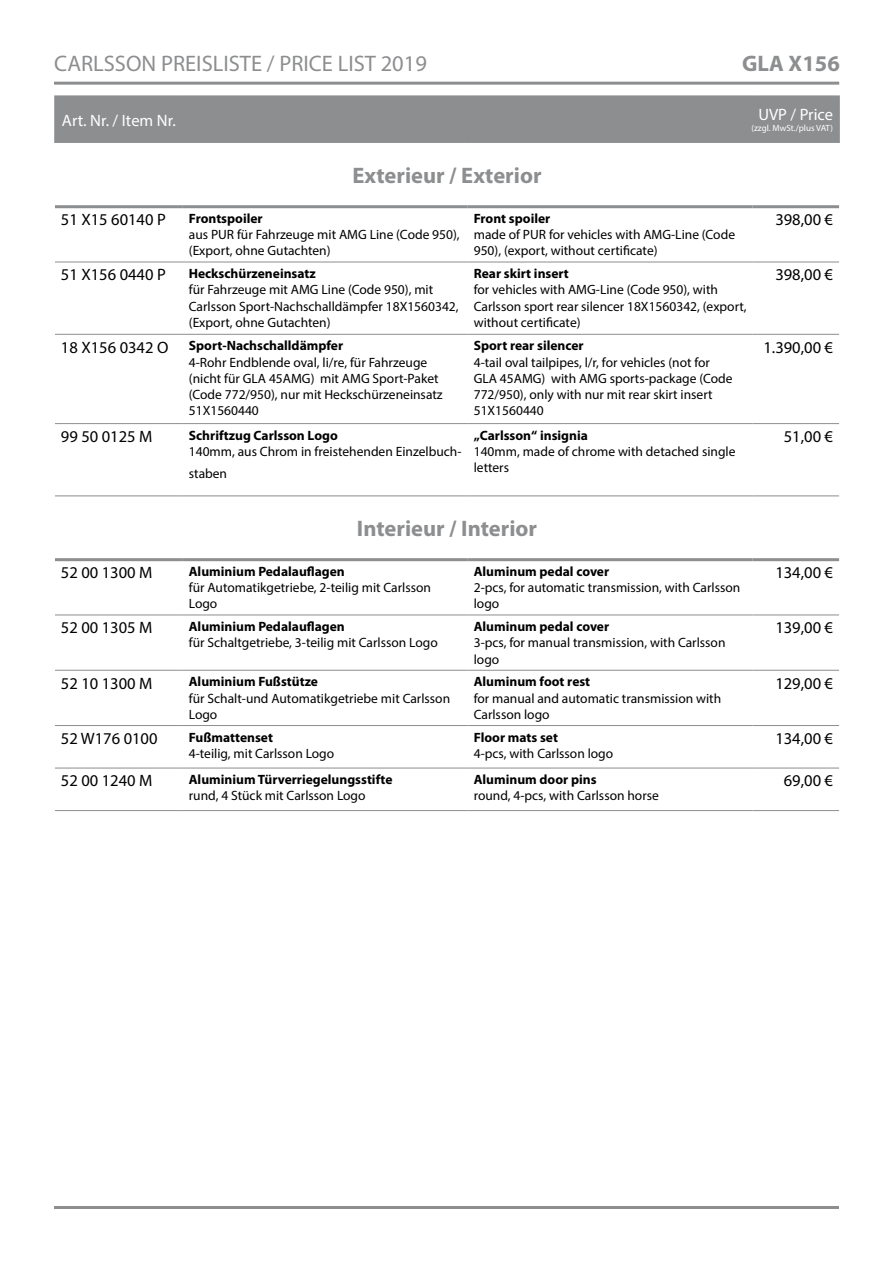
<style>
.page{position:relative;width:893px;height:1263px;background:#fff}
.page>*{position:absolute;margin:0;border:0;box-sizing:border-box;transform-origin:0 0}
.t1{font:700 22.5px "Myriad Pro";color:#8d8e90}
.t2{font:22.5px "Myriad Pro";color:#8d8e90}
.t3{font:16.5px "Myriad Pro";color:#000}
.t4{font:16.5px "Myriad Pro";color:#fff}
.t5{font:13.5px/16.2px "Myriad Pro";color:#000}
.t6{font:700 13.5px "Myriad Pro";color:#000}
.t7{font:9px "Myriad Pro";color:#fff}
.s1{font-size:16.5px}
.s2{font-weight:700}
</style>
<div class="page">
<hr style="left:54px;top:1206px;width:785px;height:3px;background:#8d8e90">
<hr style="left:54px;top:82px;width:785px;height:3px;background:#8d8e90">
<div style="left:56px;top:97px;width:782px;height:46px;background:#8d8e90"></div>
<hr style="left:54px;top:95px;width:129px;height:2px;background:#8d8e90">
<hr style="left:54px;top:97px;width:2px;height:46px;background:#8d8e90">
<hr style="left:183px;top:95px;width:285px;height:2px;background:#8d8e90">
<hr style="left:182px;top:97px;width:2px;height:46px;background:#8d8e90">
<hr style="left:468px;top:95px;width:285px;height:2px;background:#8d8e90">
<hr style="left:467px;top:97px;width:1px;height:46px;background:#8d8e90">
<hr style="left:753px;top:95px;width:87px;height:2px;background:#8d8e90">
<hr style="left:838px;top:97px;width:2px;height:46px;background:#8d8e90">
<hr style="left:55px;top:205px;width:128px;height:3px;background:#8d8e90">
<hr style="left:183px;top:205px;width:285px;height:3px;background:#8d8e90">
<hr style="left:468px;top:205px;width:285px;height:3px;background:#8d8e90">
<hr style="left:753px;top:205px;width:86px;height:3px;background:#8d8e90">
<hr style="left:55px;top:262px;width:128px;height:1px;background:#8d8e90">
<hr style="left:183px;top:262px;width:285px;height:1px;background:#8d8e90">
<hr style="left:468px;top:262px;width:285px;height:1px;background:#8d8e90">
<hr style="left:753px;top:262px;width:86px;height:1px;background:#8d8e90">
<hr style="left:55px;top:334px;width:128px;height:1px;background:#8d8e90">
<hr style="left:183px;top:334px;width:285px;height:1px;background:#8d8e90">
<hr style="left:468px;top:334px;width:285px;height:1px;background:#8d8e90">
<hr style="left:753px;top:334px;width:86px;height:1px;background:#8d8e90">
<hr style="left:55px;top:423px;width:128px;height:1px;background:#8d8e90">
<hr style="left:183px;top:423px;width:285px;height:1px;background:#8d8e90">
<hr style="left:468px;top:423px;width:285px;height:1px;background:#8d8e90">
<hr style="left:753px;top:423px;width:86px;height:1px;background:#8d8e90">
<hr style="left:55px;top:495px;width:128px;height:1px;background:#8d8e90">
<hr style="left:183px;top:495px;width:285px;height:1px;background:#8d8e90">
<hr style="left:468px;top:495px;width:285px;height:1px;background:#8d8e90">
<hr style="left:753px;top:495px;width:86px;height:1px;background:#8d8e90">
<hr style="left:55px;top:615px;width:128px;height:1px;background:#8d8e90">
<hr style="left:183px;top:615px;width:285px;height:1px;background:#8d8e90">
<hr style="left:468px;top:615px;width:285px;height:1px;background:#8d8e90">
<hr style="left:753px;top:615px;width:86px;height:1px;background:#8d8e90">
<hr style="left:55px;top:670px;width:128px;height:1px;background:#8d8e90">
<hr style="left:183px;top:670px;width:285px;height:1px;background:#8d8e90">
<hr style="left:468px;top:670px;width:285px;height:1px;background:#8d8e90">
<hr style="left:753px;top:670px;width:86px;height:1px;background:#8d8e90">
<hr style="left:55px;top:725px;width:128px;height:1px;background:#8d8e90">
<hr style="left:183px;top:725px;width:285px;height:1px;background:#8d8e90">
<hr style="left:468px;top:725px;width:285px;height:1px;background:#8d8e90">
<hr style="left:753px;top:725px;width:86px;height:1px;background:#8d8e90">
<hr style="left:55px;top:768px;width:128px;height:1px;background:#8d8e90">
<hr style="left:183px;top:768px;width:285px;height:1px;background:#8d8e90">
<hr style="left:468px;top:768px;width:285px;height:1px;background:#8d8e90">
<hr style="left:753px;top:768px;width:86px;height:1px;background:#8d8e90">
<hr style="left:753px;top:810px;width:86px;height:1px;background:#8d8e90">
<hr style="left:55px;top:810px;width:128px;height:1px;background:#8d8e90">
<hr style="left:183px;top:810px;width:285px;height:1px;background:#8d8e90">
<hr style="left:468px;top:810px;width:285px;height:1px;background:#8d8e90">
<hr style="left:55px;top:558px;width:128px;height:3px;background:#8d8e90">
<hr style="left:183px;top:558px;width:285px;height:3px;background:#8d8e90">
<hr style="left:468px;top:558px;width:285px;height:3px;background:#8d8e90">
<hr style="left:753px;top:558px;width:86px;height:3px;background:#8d8e90">
<h1 class="t2" style="left:54px;top:49px;width:374px">CARLSSON PREISLISTE / PRICE LIST 2019</h1>
<h1 class="t1" style="left:742px;top:49px;width:99px">GLA X156</h1>
<p class="t4" style="left:62px;top:110px;width:115px">Art. Nr. / Item Nr.</p>
<p class="t4" style="left:758px;top:105px;width:76px">UVP / Price</p>
<p class="t7" style="left:751px;top:123px;width:83px">(zzgl. MwSt./plus VAT)</p>
<h1 class="t1" style="left:352px;top:161px;width:191px">Exterieur / Exterior</h1>
<p class="t3" style="left:61px;top:209px;width:106px">51 X15 60140 P</p>
<p class="t6" style="left:189px;top:209px;width:75px">Frontspoiler</p>
<p class="t5" style="left:189px;top:226px;width:272px">aus PUR für Fahrzeuge mit AMG Line (Code 950), (Export, ohne Gutachten)</p>
<p class="t6" style="left:474px;top:209px;width:78px">Front spoiler</p>
<p class="t5" style="left:474px;top:226px;width:263px">made of PUR for vehicles with AMG-Line (Code<br>950), (export, without certificate)</p>
<p class="t3" style="left:775px;top:209px;width:59px">398,00 €</p>
<p class="t3" style="left:61px;top:265px;width:106px">51 X156 0440 P</p>
<p class="t6" style="left:189px;top:265px;width:128px">Heckschürzeneinsatz</p>
<p class="t5" style="left:189px;top:281px;width:271px">für Fahrzeuge mit AMG Line (Code 950), mit<br>Carlsson Sport-Nachschalldämpfer 18X1560342, (Export, ohne Gutachten)</p>
<p class="t6" style="left:474px;top:265px;width:97px">Rear skirt insert</p>
<p class="t5" style="left:474px;top:281px;width:274px">for vehicles with AMG-Line (Code 950), with<br>Carlsson sport rear silencer 18X1560342, (export, without certificate)</p>
<p class="t5" style="left:189px;top:338px;width:255px;text-indent:-128px"><span class="s1">18 X156 0342 O</span> <span class="s2">Sport-Nachschalldämpfer<br></span>4-Rohr Endblende oval, li/re, für Fahrzeuge (nicht für GLA 45AMG) mit AMG Sport-Paket (Code 772/950), nur mit Heckschürzeneinsatz 51X1560440</p>
<p class="t6" style="left:474px;top:337px;width:111px">Sport rear silencer</p>
<p class="t5" style="left:474px;top:354px;width:260px">4-tail oval tailpipes, l/r, for vehicles (not for GLA 45AMG) with AMG sports-package (Code 772/950), only with nur mit rear skirt insert 51X1560440</p>
<p class="t3" style="left:61px;top:426px;width:93px">99 50 0125 M</p>
<p class="t6" style="left:189px;top:426px;width:151px">Schriftzug Carlsson Logo</p>
<p class="t5" style="left:189px;top:440px;width:274px;line-height:21.6px">140mm, aus Chrom in freistehenden Einzelbuch&shy;staben</p>
<p class="t6" style="left:474px;top:426px;width:116px">„Carlsson“ insignia</p>
<p class="t5" style="left:474px;top:443px;width:263px">140mm, made of chrome with detached single letters</p>
<h1 class="t1" style="left:357px;top:514px;width:182px">Interieur / Interior</h1>
<p class="t3" style="left:61px;top:562px;width:93px">52 00 1300 M</p>
<p class="t6" style="left:189px;top:562px;width:158px">Aluminium Pedalauflagen</p>
<p class="t5" style="left:189px;top:579px;width:244px">für Automatikgetriebe, 2-teilig mit Carlsson<br>Logo</p>
<p class="t3" style="left:61px;top:618px;width:93px">52 00 1305 M</p>
<p class="t6" style="left:189px;top:618px;width:158px">Aluminium Pedalauflagen</p>
<p class="t5" style="left:189px;top:634px;width:250px">für Schaltgetriebe, 3-teilig mit Carlsson Logo</p>
<p class="t3" style="left:61px;top:673px;width:93px">52 10 1300 M</p>
<p class="t6" style="left:189px;top:673px;width:131px">Aluminium Fußstütze</p>
<p class="t5" style="left:189px;top:690px;width:263px">für Schalt-und Automatikgetriebe mit Carlsson<br>Logo</p>
<p class="t3" style="left:61px;top:728px;width:98px">52 W176 0100</p>
<p class="t6" style="left:189px;top:728px;width:86px">Fußmattenset</p>
<p class="t5" style="left:189px;top:745px;width:147px">4-teilig, mit Carlsson Logo</p>
<p class="t3" style="left:61px;top:771px;width:93px">52 00 1240 M</p>
<p class="t6" style="left:189px;top:771px;width:205px">Aluminium Türverriegelungsstifte</p>
<p class="t5" style="left:189px;top:787px;width:178px">rund, 4 Stück mit Carlsson Logo</p>
<p class="t6" style="left:474px;top:562px;width:137px">Aluminum pedal cover</p>
<p class="t5" style="left:474px;top:579px;width:268px">2-pcs, for automatic transmission, with Carlsson logo</p>
<p class="t6" style="left:474px;top:618px;width:137px">Aluminum pedal cover</p>
<p class="t5" style="left:474px;top:634px;width:253px">3-pcs, for manual transmission, with Carlsson logo</p>
<p class="t6" style="left:474px;top:673px;width:118px">Aluminum foot rest</p>
<p class="t5" style="left:474px;top:690px;width:249px">for manual and automatic transmission with<br>Carlsson logo</p>
<p class="t6" style="left:474px;top:728px;width:86px">Floor mats set</p>
<p class="t5" style="left:474px;top:745px;width:141px">4-pcs, with Carlsson logo</p>
<p class="t6" style="left:474px;top:771px;width:124px">Aluminum door pins</p>
<p class="t5" style="left:474px;top:787px;width:187px">round, 4-pcs, with Carlsson horse</p>
<p class="t3" style="left:775px;top:265px;width:59px">398,00 €</p>
<p class="t3" style="left:763px;top:337px;width:71px">1.390,00 €</p>
<p class="t3" style="left:784px;top:426px;width:51px">51,00 €</p>
<p class="t3" style="left:775px;top:562px;width:59px">134,00 €</p>
<p class="t3" style="left:775px;top:618px;width:59px">139,00 €</p>
<p class="t3" style="left:775px;top:673px;width:59px">129,00 €</p>
<p class="t3" style="left:775px;top:728px;width:59px">134,00 €</p>
<p class="t3" style="left:784px;top:771px;width:51px">69,00 €</p>
</div>
